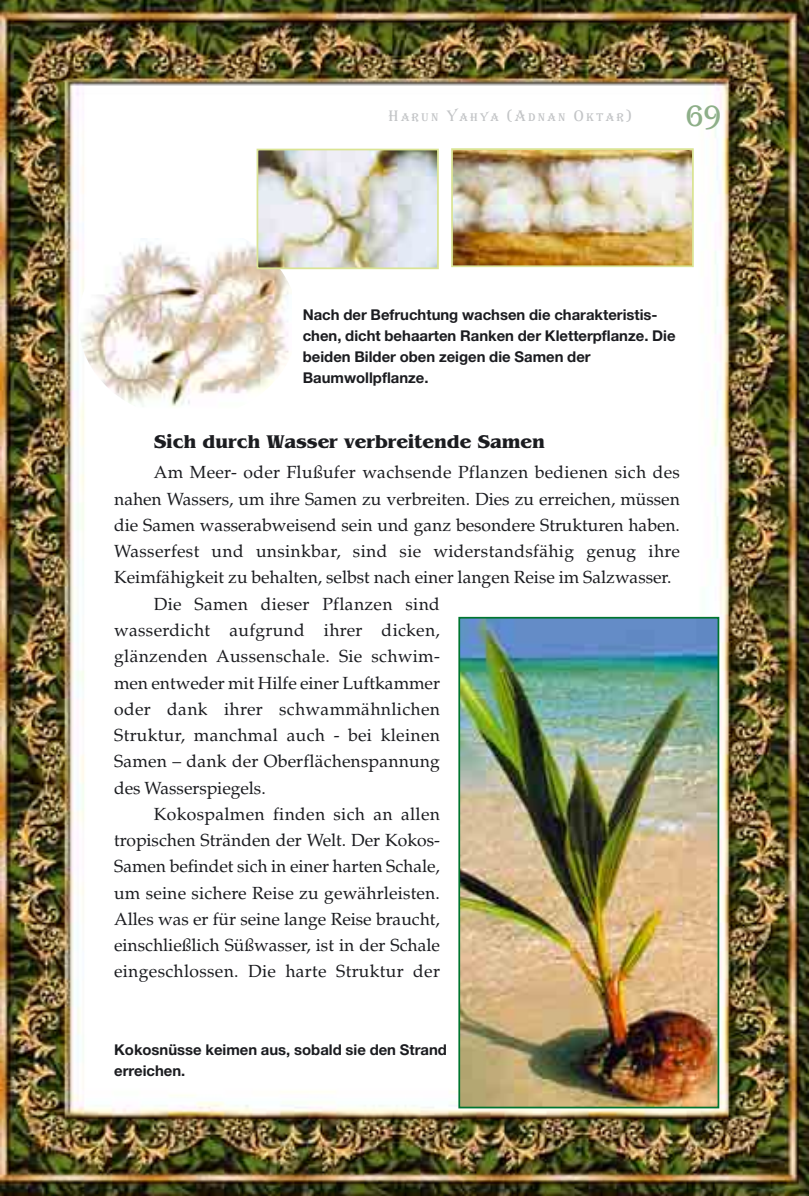
<style>
.page{position:relative;width:809px;height:1196px;background:#fff}
.page>*{position:absolute;margin:0;border:0;box-sizing:border-box;transform-origin:0 0}
.t1{font:42px "Algerian T";color:#8eaf89}
.t2{font:700 19.25px "Benquiat";color:#1b1c20}
.t3{font:17.5px "Palatino Turk";letter-spacing:.01em;color:#1b1c20}
.t4{font:15.75px "Algerian T";letter-spacing:.15em;color:#c3c5c7}
.t5{font:14.88px/21px "Helvetica T Bold";color:#1b1c20}
</style>
<div class="page">
<img style="left:0;top:0;width:808px;height:1196px">
<div style="left:78px;top:225px;width:220px;height:193px;background:#fff;border-radius:50%"></div>
<img style="left:78px;top:239px;width:213px;height:169px">
<img style="left:454px;top:151px;width:236px;height:113px">
<div style="left:451px;top:148px;width:242px;height:119px;border:2px solid #dae494"></div>
<img style="left:259px;top:152px;width:177px;height:114px">
<div style="left:256px;top:149px;width:183px;height:120px;border:2px solid #dae494"></div>
<img style="left:461px;top:620px;width:255px;height:485px">
<div style="left:458px;top:617px;width:261px;height:491px;border:2px solid #007530"></div>
<p class="t4" style="left:388px;top:106px;width:244px">Harun Yahya (Adnan Oktar)</p>
<h1 class="t1" style="left:685px;top:87px;width:37px">69</h1>
<p class="t5" style="left:303px;top:305px;width:374px">Nach der Befruchtung wachsen die charakteristis&shy;chen, dicht behaarten Ranken der Kletterpflanze. Die beiden Bilder oben zeigen die Samen der Baumwollpflanze.</p>
<p class="t2" style="left:154px;top:434px;width:392px">Sich durch Wasser verbreitende Samen</p>
<p class="t3" style="left:154px;top:466px;width:527px">Am Meer- oder Flußufer wachsende Pflanzen bedienen sich des</p>
<p class="t3" style="left:114px;top:492px;width:567px">nahen Wassers, um ihre Samen zu verbreiten. Dies zu erreichen, müssen</p>
<p class="t3" style="left:114px;top:518px;width:567px">die Samen wasserabweisend sein und ganz besondere Strukturen haben.</p>
<p class="t3" style="left:114px;top:545px;width:567px">Wasserfest und unsinkbar, sind sie widerstandsfähig genug ihre</p>
<p class="t3" style="left:114px;top:571px;width:559px">Keimfähigkeit zu behalten, selbst nach einer langen Reise im Salzwasser.</p>
<p class="t3" style="left:154px;top:597px;width:287px">Die Samen dieser Pflanzen sind</p>
<p class="t3" style="left:114px;top:623px;width:327px">wasserdicht aufgrund ihrer dicken,</p>
<p class="t3" style="left:114px;top:650px;width:327px">glänzenden Aussenschale. Sie schwim-</p>
<p class="t3" style="left:114px;top:676px;width:327px">men entweder mit Hilfe einer Luftkammer</p>
<p class="t3" style="left:114px;top:702px;width:327px">oder dank ihrer schwammähnlichen</p>
<p class="t3" style="left:114px;top:728px;width:327px">Struktur, manchmal auch - bei kleinen</p>
<p class="t3" style="left:114px;top:755px;width:327px">Samen – dank der Oberflächenspannung</p>
<p class="t3" style="left:114px;top:781px;width:153px">des Wasserspiegels.</p>
<p class="t3" style="left:154px;top:807px;width:287px">Kokospalmen finden sich an allen</p>
<p class="t3" style="left:114px;top:833px;width:327px">tropischen Stränden der Welt. Der Kokos-</p>
<p class="t3" style="left:114px;top:860px;width:327px">Samen befindet sich in einer harten Schale,</p>
<p class="t3" style="left:114px;top:886px;width:327px">um seine sichere Reise zu gewährleisten.</p>
<p class="t3" style="left:114px;top:912px;width:327px">Alles was er für seine lange Reise braucht,</p>
<p class="t3" style="left:114px;top:938px;width:327px">einschließlich Süßwasser, ist in der Schale</p>
<p class="t3" style="left:114px;top:965px;width:327px">eingeschlossen. Die harte Struktur der</p>
<p class="t5" style="left:114px;top:1040px;width:334px">Kokosnüsse keimen aus, sobald sie den Strand erreichen.</p>
</div>
